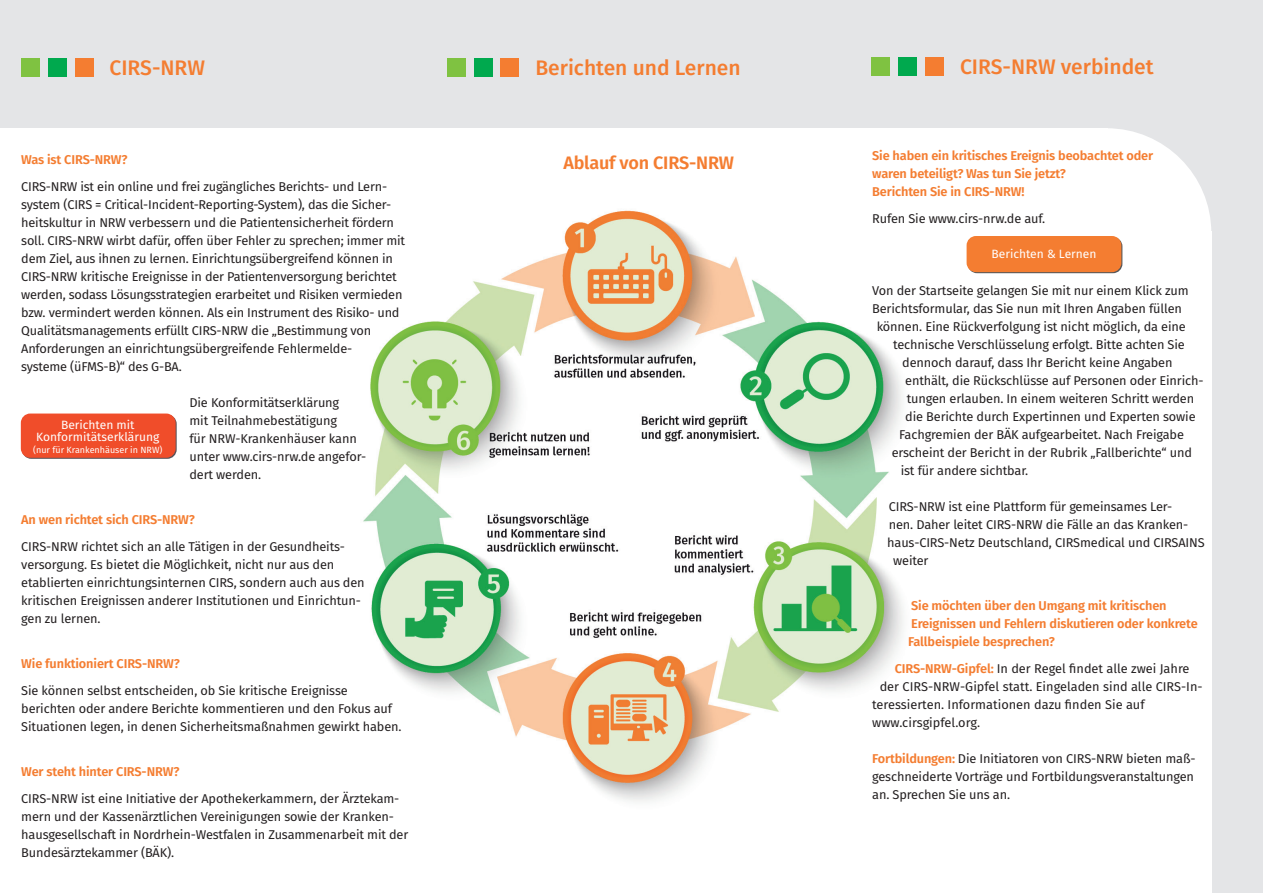
<style>
.page{position:relative;width:1263px;height:893px;background:#e4e5e7}
.page>*{position:absolute;margin:0;border:0;box-sizing:border-box;transform-origin:0 0}
.t1{font:500 21px "Fira Sans";color:#f47d31}
.t2{font:600 18px "Fira Sans";letter-spacing:-.01em;color:#f47d31}
.t3{font:12.75px/18px "Fira Sans";letter-spacing:-.01em;color:#231f20}
.t4{font:600 12.75px/18px "Fira Sans";letter-spacing:-.01em;color:#f47d31}
.t5{font:12px/12px "Fira Sans";color:#fff;text-align:center}
.t6{font:9px "Fira Sans";color:#fff}
.s1{font-weight:600;color:#f47d31}
</style>
<div class="page">
<div style="left:1002px;top:128px;width:209px;height:210px;background:#fff;border-radius:50%"></div>
<div style="left:0;top:128px;width:1108px;height:765px;background:#fff"></div>
<div style="left:926px;top:231px;width:285px;height:662px;background:#fff"></div>
<img style="left:363px;top:210px;width:540px;height:592px">
<div style="left:447px;top:58px;width:18px;height:19px;background:#7fc241"></div>
<div style="left:474px;top:58px;width:18px;height:19px;background:#00a94e"></div>
<div style="left:501px;top:58px;width:18px;height:19px;background:#f47d31"></div>
<div style="left:21px;top:58px;width:19px;height:19px;background:#7fc241"></div>
<div style="left:48px;top:58px;width:19px;height:19px;background:#00a94e"></div>
<div style="left:75px;top:58px;width:19px;height:19px;background:#f47d31"></div>
<div style="left:871px;top:57px;width:19px;height:19px;background:#7fc241"></div>
<div style="left:898px;top:57px;width:19px;height:19px;background:#00a94e"></div>
<div style="left:925px;top:57px;width:19px;height:19px;background:#f47d31"></div>
<svg style="left:22px;top:415px;width:155px;height:44px"></svg>
<div style="left:21px;top:414px;width:155px;height:44px;background:#f04d2a;border-radius:9px"></div>
<svg style="left:968px;top:237px;width:154px;height:36px"></svg>
<div style="left:966px;top:236px;width:155px;height:36px;background:#f47d31;border-radius:9px"></div>
<h1 class="t1" style="left:109px;top:51px;width:97px">CIRS-NRW</h1>
<h1 class="t1" style="left:535px;top:51px;width:207px">Berichten und Lernen</h1>
<h1 class="t1" style="left:960px;top:50px;width:195px">CIRS-NRW verbindet</h1>
<p class="t4" style="left:21px;top:150px;width:108px">Was ist CIRS-NRW?</p>
<p class="t3" style="left:21px;top:177px;width:385px">CIRS-NRW ist ein online und frei zugängliches Berichts- und Lern&shy;system (CIRS = Critical-Incident-Reporting-System), das die Sicher&shy;heitskultur in NRW verbessern und die Patientensicherheit fördern soll. CIRS-NRW wirbt dafür, offen über Fehler zu sprechen; immer mit dem Ziel, aus ihnen zu lernen. Einrichtungsübergreifend können in CIRS-NRW kritische Ereignisse in der Patientenversorgung berichtet werden, sodass Lösungsstrategien erarbeitet und Risiken vermieden bzw. vermindert werden können. Als ein Instrument des Risiko- und Qualitätsmanagements erfüllt CIRS-NRW die „Bestimmung von Anforderungen an einrichtungsübergreifende Fehlermelde-<br>systeme (üFMS-B)“ des G-BA.</p>
<p class="t3" style="left:189px;top:393px;width:178px">Die Konformitätserklärung<br>mit Teilnahmebestätigung<br>für NRW-Krankenhäuser kann unter www.cirs-nrw.de angefor&shy;dert werden.</p>
<p class="t4" style="left:21px;top:510px;width:175px">An wen richtet sich CIRS-NRW?</p>
<p class="t3" style="left:21px;top:537px;width:345px">CIRS-NRW richtet sich an alle Tätigen in der Gesundheits&shy;versorgung. Es bietet die Möglichkeit, nicht nur aus den etablierten einrichtungsinternen CIRS, sondern auch aus den kritischen Ereignissen anderer Institutionen und Einrichtun&shy;gen zu lernen.</p>
<p class="t4" style="left:21px;top:654px;width:160px">Wie funktioniert CIRS-NRW?</p>
<p class="t3" style="left:21px;top:681px;width:382px">Sie können selbst entscheiden, ob Sie kritische Ereignisse berichten oder andere Berichte kommentieren und den Fokus auf<br>Situationen legen, in denen Sicherheitsmaßnahmen gewirkt haben.</p>
<p class="t4" style="left:21px;top:762px;width:160px">Wer steht hinter CIRS-NRW?</p>
<p class="t3" style="left:21px;top:789px;width:388px">CIRS-NRW ist eine Initiative der Apothekerkammern, der Ärztekam&shy;mern und der Kassenärztlichen Vereinigungen sowie der Kranken&shy;hausgesellschaft in Nordrhein-Westfalen in Zusammenarbeit mit der Bundesärztekammer (BÄK).</p>
<p class="t5" style="left:36px;top:419px;width:125px">Berichten mit<br>Konformitätserklärung</p>
<p class="t6" style="left:33px;top:443px;width:131px">(nur für Krankenhäuser in NRW)</p>
<h2 class="t2" style="left:563px;top:148px;width:172px">Ablauf von CIRS-NRW</h2>
<p class="t4" style="left:872px;top:146px;width:283px">Sie haben ein kritisches Ereignis beobachtet oder waren beteiligt? Was tun Sie jetzt?<br>Berichten Sie in CIRS-NRW!</p>
<p class="t3" style="left:872px;top:209px;width:174px">Rufen Sie www.cirs-nrw.de auf.</p>
<p class="t5" style="left:991px;top:247px;width:106px">Berichten &amp; Lernen</p>
<p class="t3" style="left:872px;top:281px;width:318px">Von der Startseite gelangen Sie mit nur einem Klick zum</p>
<p class="t3" style="left:872px;top:299px;width:311px">Berichtsformular, das Sie nun mit Ihren Angaben füllen</p>
<p class="t3" style="left:877px;top:317px;width:311px">können. Eine Rückverfolgung ist nicht möglich, da eine</p>
<p class="t3" style="left:893px;top:335px;width:293px">technische Verschlüsselung erfolgt. Bitte achten Sie</p>
<p class="t3" style="left:902px;top:353px;width:272px">dennoch darauf, dass Ihr Bericht keine Angaben</p>
<p class="t3" style="left:905px;top:371px;width:300px">enthält, die Rückschlüsse auf Personen oder Einrich-</p>
<p class="t3" style="left:907px;top:389px;width:289px">tungen erlauben. In einem weiteren Schritt werden</p>
<p class="t3" style="left:905px;top:407px;width:292px">die Berichte durch Expertinnen und Experten sowie</p>
<p class="t3" style="left:899px;top:425px;width:286px">Fachgremien der BÄK aufgearbeitet. Nach Freigabe</p>
<p class="t3" style="left:892px;top:443px;width:302px">erscheint der Bericht in der Rubrik „Fallberichte“ und</p>
<p class="t3" style="left:901px;top:461px;width:129px">ist für andere sichtbar.</p>
<p class="t3" style="left:889px;top:497px;width:285px">CIRS-NRW ist eine Plattform für gemeinsames Ler-</p>
<p class="t3" style="left:889px;top:515px;width:301px">nen. Daher leitet CIRS-NRW die Fälle an das Kranken-</p>
<p class="t3" style="left:887px;top:533px;width:319px">haus-CIRS-Netz Deutschland, CIRSmedical und CIRSAINS</p>
<p class="t3" style="left:893px;top:551px;width:37px">weiter</p>
<p class="t4" style="left:908px;top:596px;width:291px">Sie möchten über den Umgang mit kritischen<br>Ereignissen und Fehlern diskutieren oder konkrete<br>Fallbeispiele besprechen?</p>
<p class="t3" style="left:895px;top:659px;width:296px"><span class="s1">CIRS-NRW-Gipfel:</span> In der Regel findet alle zwei Jahre</p>
<p class="t3" style="left:880px;top:677px;width:324px">der CIRS-NRW-Gipfel statt. Eingeladen sind alle CIRS-In-</p>
<p class="t3" style="left:872px;top:695px;width:274px">teressierten. Informationen dazu finden Sie auf</p>
<p class="t3" style="left:872px;top:713px;width:109px">www.cirsgipfel.org.</p>
<p class="t3" style="left:872px;top:749px;width:325px;text-align:justify"><span class="s1">Fortbildungen:</span> Die Initiatoren von CIRS-NRW bieten maß&shy;geschneiderte Vorträge und Fortbildungsveranstaltungen an. Sprechen Sie uns an.</p>
</div>
